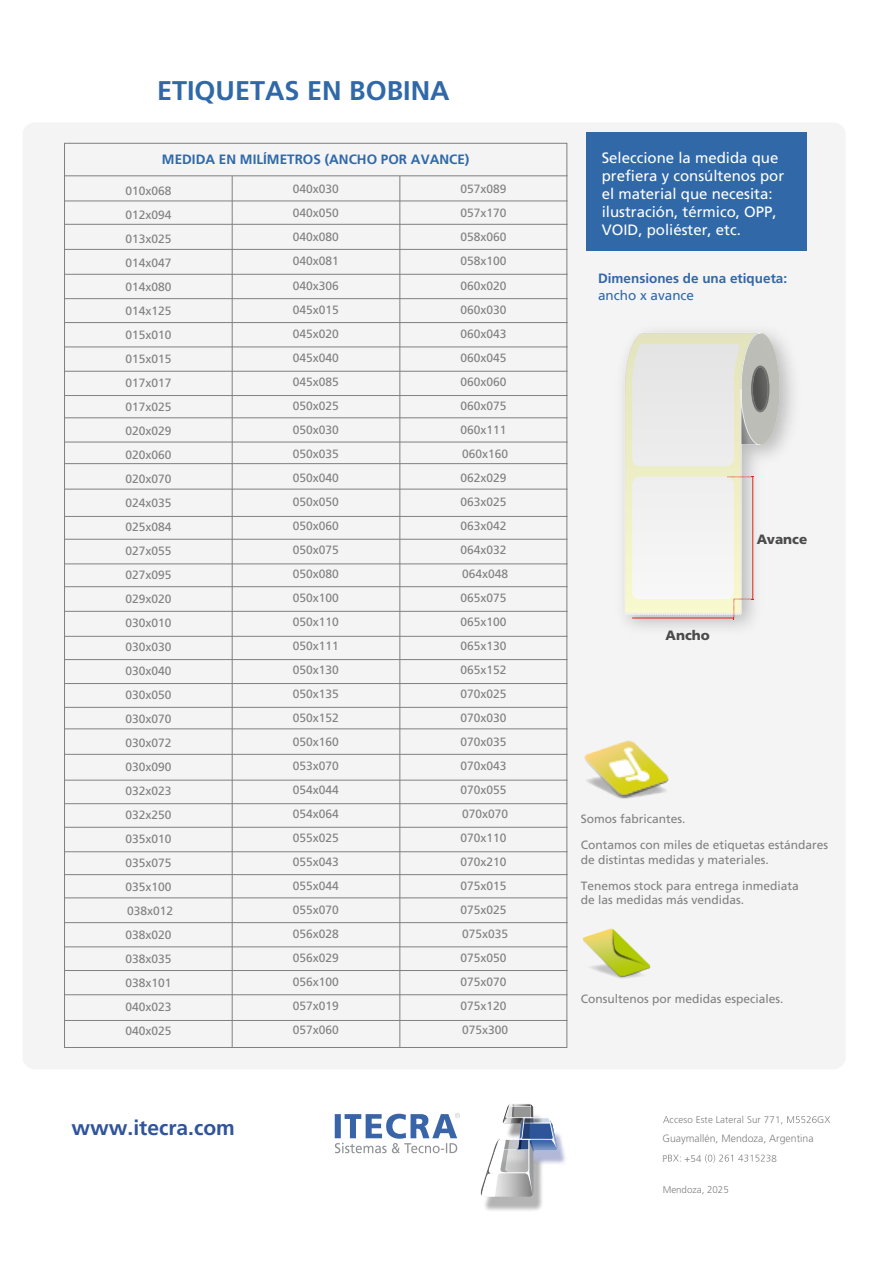
<style>
.page{position:relative;width:893px;height:1263px;background:#fff}
.page>*{position:absolute;margin:0;border:0;box-sizing:border-box;transform-origin:0 0}
.t1{font:27px "Frutiger LT 65 Bd";color:#3068a8}
.t2{font:21px "Frutiger LT 65 Bd";color:#30549b}
.t3{font:15px/18px "Frutiger LT 55 Rm";color:#fff}
.t4{font:13.5px "Frutiger LT 65 Bd";color:#3068a8}
.t5{font:13.5px "Frutiger LT 55 Rm";color:#3068a8}
.t6{font:13.5px "Frutiger LT 75 Blk";color:#4b4b4b}
.t7{font:12px/24px "Frutiger LT 55 Rm";color:#808080}
.t8{font:10.5px "Frutiger LT 45 Lt";color:#808080}
.t9{font:9.75px "Frutiger LT 45 Lt";letter-spacing:.01em;color:#808080}
</style>
<div class="page">
<div style="left:23px;top:123px;width:822px;height:946px;background:#f4f4f5"></div>
<div style="left:586px;top:133px;width:221px;height:118px;background:#3068a8"></div>
<svg style="left:663px;top:1116px;width:6px;height:7px"></svg>
<svg style="left:776px;top:1116px;width:41px;height:8px"></svg>
<svg style="left:824px;top:1116px;width:6px;height:7px"></svg>
<svg style="left:668px;top:1155px;width:13px;height:6px"></svg>
<svg style="left:705px;top:1154px;width:65px;height:9px"></svg>
<img style="left:572px;top:725px;width:110px;height:92px">
<img style="left:581px;top:910px;width:69px;height:69px">
<svg style="left:335px;top:1113px;width:125px;height:40px"></svg>
<img style="left:557px;top:1133px;width:9px;height:31px">
<img style="left:485px;top:1197px;width:57px;height:14px">
<svg style="left:480px;top:1104px;width:77px;height:93px"></svg>
<img style="left:607px;top:316px;width:203px;height:329px">
<div style="left:741px;top:333px;width:39px;height:112px;background:#bebeb8;border-radius:50%"></div>
<svg style="left:625px;top:333px;width:144px;height:286px"></svg>
<hr style="left:65px;top:851px;width:503px;height:1px;background:#808080">
<hr style="left:65px;top:827px;width:503px;height:1px;background:#808080">
<hr style="left:65px;top:780px;width:503px;height:1px;background:#808080">
<hr style="left:65px;top:754px;width:503px;height:1px;background:#808080">
<hr style="left:65px;top:728px;width:503px;height:1px;background:#808080">
<hr style="left:65px;top:683px;width:503px;height:1px;background:#808080">
<hr style="left:65px;top:636px;width:503px;height:1px;background:#808080">
<hr style="left:65px;top:586px;width:503px;height:1px;background:#808080">
<hr style="left:65px;top:539px;width:503px;height:1px;background:#808080">
<hr style="left:65px;top:516px;width:503px;height:1px;background:#808080">
<hr style="left:65px;top:489px;width:503px;height:1px;background:#808080">
<hr style="left:65px;top:463px;width:503px;height:1px;background:#808080">
<hr style="left:65px;top:371px;width:503px;height:1px;background:#808080">
<hr style="left:65px;top:347px;width:503px;height:1px;background:#808080">
<hr style="left:65px;top:322px;width:503px;height:1px;background:#808080">
<hr style="left:65px;top:298px;width:503px;height:1px;background:#808080">
<hr style="left:65px;top:274px;width:503px;height:1px;background:#808080">
<hr style="left:65px;top:249px;width:503px;height:1px;background:#808080">
<hr style="left:65px;top:224px;width:503px;height:1px;background:#808080">
<hr style="left:65px;top:201px;width:503px;height:1px;background:#808080">
<hr style="left:65px;top:175px;width:503px;height:1px;background:#808080">
<hr style="left:399px;top:176px;width:1px;height:871px;background:#808080">
<hr style="left:232px;top:176px;width:1px;height:871px;background:#808080">
<hr style="left:65px;top:395px;width:503px;height:1px;background:#808080">
<hr style="left:65px;top:442px;width:503px;height:1px;background:#808080">
<hr style="left:65px;top:563px;width:503px;height:1px;background:#808080">
<hr style="left:65px;top:611px;width:503px;height:1px;background:#808080">
<hr style="left:65px;top:659px;width:503px;height:1px;background:#808080">
<hr style="left:65px;top:803px;width:503px;height:1px;background:#808080">
<hr style="left:65px;top:417px;width:503px;height:1px;background:#808080">
<hr style="left:65px;top:707px;width:503px;height:1px;background:#808080">
<hr style="left:65px;top:874px;width:503px;height:1px;background:#808080">
<hr style="left:65px;top:897px;width:503px;height:1px;background:#808080">
<hr style="left:65px;top:922px;width:503px;height:1px;background:#808080">
<hr style="left:65px;top:946px;width:503px;height:1px;background:#808080">
<hr style="left:65px;top:970px;width:503px;height:1px;background:#808080">
<hr style="left:65px;top:994px;width:503px;height:1px;background:#808080">
<hr style="left:65px;top:1020px;width:503px;height:1px;background:#808080">
<h1 class="t1" style="left:157px;top:75px;width:294px">ETIQUETAS EN BOBINA</h1>
<p class="t4" style="left:162px;top:151px;width:309px">MEDIDA EN MILÍMETROS (ANCHO POR AVANCE)</p>
<p class="t7" style="left:125px;top:179px;width:49px">010x068<br>012x094<br>013x025<br>014x047<br>014x080<br>014x125<br>015x010<br>015x015<br>017x017<br>017x025<br>020x029<br>020x060<br>020x070<br>024x035<br>025x084<br>027x055<br>027x095<br>029x020<br>030x010<br>030x030<br>030x040<br>030x050<br>030x070<br>030x072<br>030x090<br>032x023<br>032x250<br>035x010<br>035x075<br>035x100<br>038x012<br>038x020<br>038x035<br>038x101<br>040x023<br>040x025</p>
<p class="t7" style="left:293px;top:177px;width:48px;text-align:justify">040x030<br>040x050<br>040x080<br>040x081<br>040x306<br>045x015<br>045x020<br>045x040<br>045x085<br>050x025<br>050x030<br>050x035<br>050x040<br>050x050<br>050x060<br>050x075<br>050x080<br>050x100<br>050x110<br>050x111<br>050x130<br>050x135<br>050x152<br>050x160<br>053x070<br>054x044<br>054x064<br>055x025<br>055x043<br>055x044<br>055x070<br>056x028<br>056x029<br>056x100<br>057x019<br>057x060</p>
<p class="t7" style="left:461px;top:177px;width:49px">057x089<br>057x170<br>058x060<br>058x100<br>060x020<br>060x030<br>060x043<br>060x045<br>060x060<br>060x075<br>060x111<br>060x160<br>062x029<br>063x025<br>063x042<br>064x032<br>064x048<br>065x075<br>065x100<br>065x130<br>065x152<br>070x025<br>070x030<br>070x035<br>070x043<br>070x055<br>070x070<br>070x110<br>070x210<br>075x015<br>075x025<br>075x035<br>075x050<br>075x070<br>075x120<br>075x300</p>
<h2 class="t2" style="left:72px;top:1116px;width:165px">www.itecra.com</h2>
<p class="t3" style="left:602px;top:148px;width:184px">Seleccione la medida que prefiera y consúltenos por el material que necesita: ilustración, térmico, OPP,<br>VOID, poliéster, etc.</p>
<p class="t4" style="left:598px;top:271px;width:191px">Dimensiones de una etiqueta:</p>
<p class="t5" style="left:598px;top:287px;width:98px">ancho x avance</p>
<p class="t6" style="left:665px;top:627px;width:46px">Ancho</p>
<p class="t6" style="left:757px;top:531px;width:52px">Avance</p>
<p class="t7" style="left:581px;top:807px;width:106px">Somos fabricantes.</p>
<p class="t7" style="left:581px;top:838px;width:249px;line-height:14.4px">Contamos con miles de etiquetas estándares de distintas medidas y materiales.</p>
<p class="t7" style="left:581px;top:879px;width:220px;line-height:14.4px">Tenemos stock para entrega inmediata de las medidas más vendidas.</p>
<p class="t7" style="left:581px;top:987px;width:204px">Consultenos por medidas especiales.</p>
<p class="t9" style="left:670px;top:1114px;width:107px">cceso Este Lateral Sur 77</p>
<p class="t9" style="left:817px;top:1114px;width:9px">G</p>
<p class="t8" style="left:662px;top:1132px;width:153px">Guaymallén, Mendoza, Argentina</p>
<p class="t9" style="left:662px;top:1152px;width:6px">P</p>
<p class="t9" style="left:685px;top:1152px;width:18px">+54</p>
<p class="t9" style="left:771px;top:1152px;width:7px">8</p>
<p class="t9" style="left:663px;top:1184px;width:68px">Mendoza, 2025</p>
</div>
